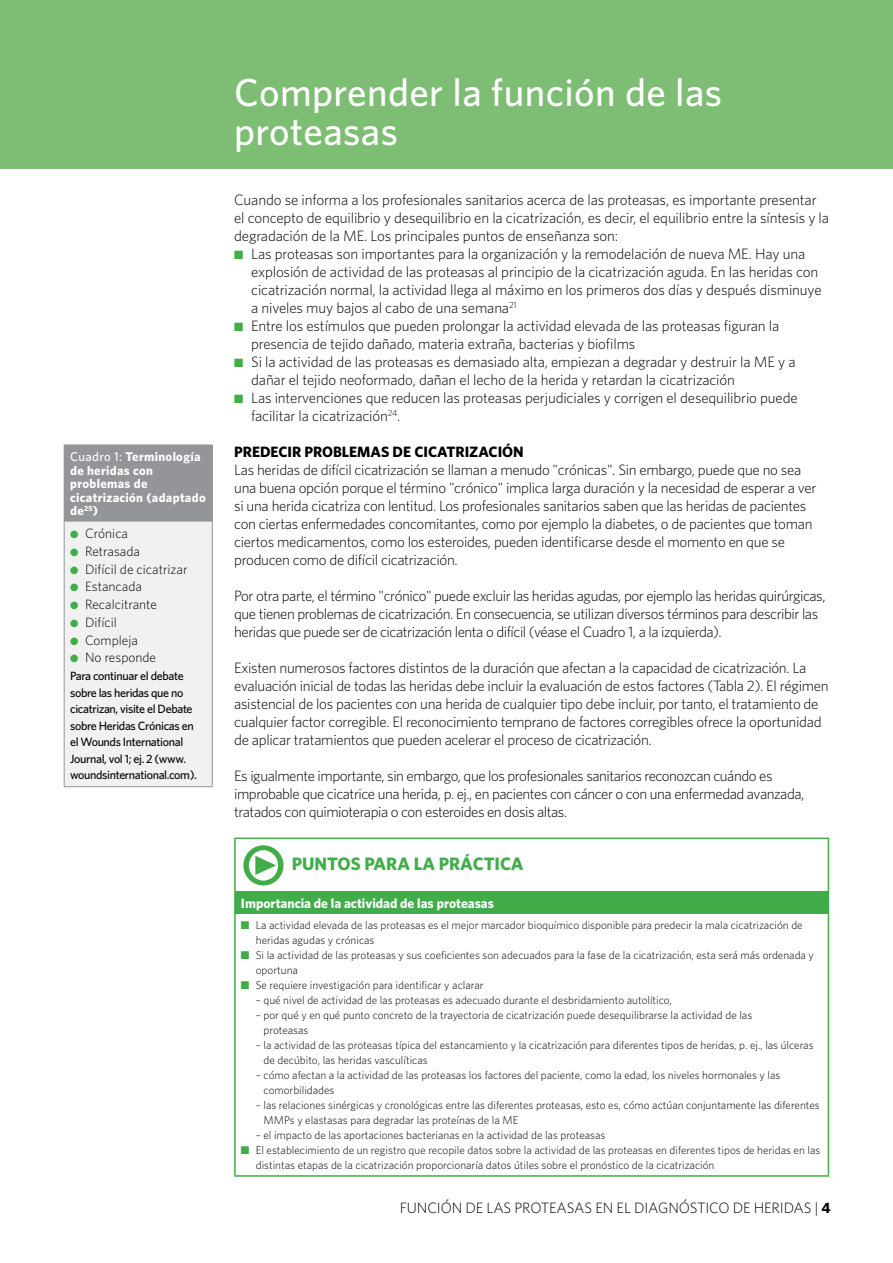
<style>
.page{position:relative;width:893px;height:1263px;background:#fff}
.page>*{position:absolute;margin:0;border:0;box-sizing:border-box;transform-origin:0 0}
.t1{font:500 39px/39px "Whitney";letter-spacing:.01em;color:#fff}
.t2{font:700 18px "Whitney";color:#41ad49}
.t3{font:300 15px/18px "Whitney";letter-spacing:-.02em;color:#000}
.t4{font:700 15px "Whitney";color:#000}
.t5{font:300 13.5px "Whitney";color:#000}
.t6{font:700 13.5px "Whitney";color:#fff}
.t7{font:700 12.75px/13.5px "Whitney";letter-spacing:.025em;color:#fff}
.t8{font:500 12px/16.5px "Whitney";letter-spacing:-.03em;color:#000}
.t9{font:300 11.25px/15px "Whitney";color:#000}
.s1{font-weight:500}
.s2{color:#41ad49}
.s3{font-family:"Meta Pro";font-weight:400;font-size:54px}
.s4{font-weight:700}
</style>
<div class="page">
<div style="left:0;top:0;width:893px;height:169px;background:#7ebe74"></div>
<div style="left:64px;top:445px;width:148px;height:76px;background:#939598"></div>
<div style="left:64px;top:521px;width:148px;height:266px;background:#f1f1f2"></div>
<hr style="left:212px;top:445px;width:1px;height:76px;background:#939598">
<hr style="left:64px;top:521px;width:1px;height:265px;background:#939598">
<hr style="left:64px;top:521px;width:149px;height:1px;background:#939598">
<hr style="left:212px;top:521px;width:1px;height:265px;background:#939598">
<hr style="left:64px;top:786px;width:149px;height:1px;background:#939598">
<div style="left:235px;top:891px;width:593px;height:23px;background:#41ad49"></div>
<hr style="left:234px;top:837px;width:595px;height:2px;background:#41ad49">
<hr style="left:234px;top:839px;width:2px;height:52px;background:#41ad49">
<hr style="left:828px;top:839px;width:1px;height:52px;background:#41ad49">
<hr style="left:234px;top:891px;width:2px;height:23px;background:#41ad49">
<svg style="left:828px;top:891px;width:1px;height:23px"></svg>
<hr style="left:234px;top:914px;width:2px;height:261px;background:#41ad49">
<hr style="left:828px;top:914px;width:1px;height:261px;background:#41ad49">
<hr style="left:234px;top:1175px;width:595px;height:2px;background:#41ad49">
<p class="t7" style="left:70px;top:450px;width:137px"><span class="s1">Cuadro 1:</span> Terminología de heridas con problemas de cicatrización (adaptado de<sup>25</sup>)</p>
<p class="t5" style="left:70px;top:525px;width:59px"><span class="s2">●</span> Crónica</p>
<p class="t5" style="left:70px;top:543px;width:71px"><span class="s2">●</span> Retrasada</p>
<p class="t5" style="left:70px;top:561px;width:119px"><span class="s2">●</span> Difícil de cicatrizar</p>
<p class="t5" style="left:70px;top:579px;width:73px"><span class="s2">●</span> Estancada</p>
<p class="t5" style="left:70px;top:596px;width:88px"><span class="s2">●</span> Recalcitrante</p>
<p class="t5" style="left:70px;top:614px;width:48px"><span class="s2">●</span> Difícil</p>
<p class="t5" style="left:70px;top:632px;width:69px"><span class="s2">●</span> Compleja</p>
<p class="t5" style="left:70px;top:650px;width:87px"><span class="s2">●</span> No responde</p>
<p class="t8" style="left:70px;top:667px;width:128px">Para continuar el debate sobre las heridas que no cicatrizan, visite el Debate sobre Heridas Crónicas en el Wounds International<br>Journal, vol 1; ej. 2 (www. woundsinternational.com).</p>
<h1 class="t1" style="left:234px;top:71px;width:490px">Comprender la función de las proteasas</h1>
<p class="t3" style="left:234px;top:190px;width:596px">Cuando se informa a los profesionales sanitarios acerca de las proteasas, es importante presentar el concepto de equilibrio y desequilibrio en la cicatrización, es decir, el equilibrio entre la síntesis y la degradación de la ME. Los principales puntos de enseñanza son:</p>
<p class="t3" style="left:251px;top:244px;width:572px;text-indent:-17px"><span class="s2">■</span> Las proteasas son importantes para la organización y la remodelación de nueva ME. Hay una explosión de actividad de las proteasas al principio de la cicatrización aguda. En las heridas con cicatrización normal, la actividad llega al máximo en los primeros dos días y después disminuye a niveles muy bajos al cabo de una semana<sup>21</sup></p>
<p class="t3" style="left:251px;top:316px;width:530px;text-indent:-17px"><span class="s2">■</span> Entre los estímulos que pueden prolongar la actividad elevada de las proteasas figuran la presencia de tejido dañado, materia extraña, bacterias y biofilms</p>
<p class="t3" style="left:251px;top:352px;width:546px;text-indent:-17px"><span class="s2">■</span> Si la actividad de las proteasas es demasiado alta, empiezan a degradar y destruir la ME y a dañar el tejido neoformado, dañan el lecho de la herida y retardan la cicatrización</p>
<p class="t3" style="left:251px;top:388px;width:548px;text-indent:-17px"><span class="s2">■</span> Las intervenciones que reducen las proteasas perjudiciales y corrigen el desequilibrio puede facilitar la cicatrización<sup>24</sup>.</p>
<p class="t4" style="left:234px;top:442px;width:291px">PREDECIR PROBLEMAS DE CICATRIZACIÓN</p>
<p class="t3" style="left:234px;top:460px;width:584px">Las heridas de difícil cicatrización se llaman a menudo "crónicas". Sin embargo, puede que no sea una buena opción porque el término "crónico" implica larga duración y la necesidad de esperar a ver si una herida cicatriza con lentitud. Los profesionales sanitarios saben que las heridas de pacientes con ciertas enfermedades concomitantes, como por ejemplo la diabetes, o de pacientes que toman ciertos medicamentos, como los esteroides, pueden identificarse desde el momento en que se producen como de difícil cicatrización.</p>
<p class="t3" style="left:234px;top:586px;width:593px">Por otra parte, el término "crónico" puede excluir las heridas agudas, por ejemplo las heridas quirúrgicas, que tienen problemas de cicatrización. En consecuencia, se utilizan diversos términos para describir las heridas que puede ser de cicatrización lenta o difícil (véase el Cuadro 1, a la izquierda).</p>
<p class="t3" style="left:234px;top:658px;width:596px">Existen numerosos factores distintos de la duración que afectan a la capacidad de cicatrización. La evaluación inicial de todas las heridas debe incluir la evaluación de estos factores (Tabla 2). El régimen asistencial de los pacientes con una herida de cualquier tipo debe incluir, por tanto, el tratamiento de cualquier factor corregible. El reconocimiento temprano de factores corregibles ofrece la oportunidad de aplicar tratamientos que pueden acelerar el proceso de cicatrización.</p>
<p class="t3" style="left:234px;top:766px;width:572px">Es igualmente importante, sin embargo, que los profesionales sanitarios reconozcan cuándo es improbable que cicatrice una herida, p. ej., en pacientes con cáncer o con una enfermedad avanzada, tratados con quimioterapia o con esteroides en dosis altas.</p>
<p class="t2" style="left:241px;top:853px;width:284px"><span class="s3">•</span> PUNTOS PARA LA PRÁCTICA</p>
<p class="t6" style="left:241px;top:895px;width:255px">Importancia de la actividad de las proteasas</p>
<p class="t9" style="left:256px;top:917px;width:548px;text-indent:-15px"><span class="s2">■</span> La actividad elevada de las proteasas es el mejor marcador bioquímico disponible para predecir la mala cicatrización de heridas agudas y crónicas</p>
<p class="t9" style="left:256px;top:947px;width:560px;text-indent:-15px"><span class="s2">■</span> Si la actividad de las proteasas y sus coeficientes son adecuados para la fase de la cicatrización, esta será más ordenada y oportuna</p>
<p class="t9" style="left:241px;top:977px;width:244px"><span class="s2">■</span> Se requiere investigación para identificar y aclarar</p>
<p class="t9" style="left:256px;top:992px;width:418px">– qué nivel de actividad de las proteasas es adecuado durante el desbridamiento autolítico,</p>
<p class="t9" style="left:264px;top:1007px;width:490px;text-indent:-8px">– por qué y en qué punto concreto de la trayectoria de cicatrización puede desequilibrarse la actividad de las proteasas</p>
<p class="t9" style="left:264px;top:1037px;width:551px;text-indent:-8px">– la actividad de las proteasas típica del estancamiento y la cicatrización para diferentes tipos de heridas, p. ej., las úlceras de decúbito, las heridas vasculíticas</p>
<p class="t9" style="left:264px;top:1067px;width:518px;text-indent:-8px">– cómo afectan a la actividad de las proteasas los factores del paciente, como la edad, los niveles hormonales y las comorbilidades</p>
<p class="t9" style="left:264px;top:1097px;width:558px;text-indent:-8px">– las relaciones sinérgicas y cronológicas entre las diferentes proteasas, esto es, cómo actúan conjuntamente las diferentes<br>MMPs y elastasas para degradar las proteínas de la ME</p>
<p class="t9" style="left:256px;top:1127px;width:351px">– el impacto de las aportaciones bacterianas en la actividad de las proteasas</p>
<p class="t9" style="left:256px;top:1142px;width:566px;text-indent:-15px"><span class="s2">■</span> El establecimiento de un registro que recopile datos sobre la actividad de las proteasas en diferentes tipos de heridas en las distintas etapas de la cicatrización proporcionaría datos útiles sobre el pronóstico de la cicatrización</p>
<p class="t3" style="left:400px;top:1199px;width:432px">FUNCIÓN DE LAS PROTEASAS EN EL DIAGNÓSTICO DE HERIDAS | <span class="s4">4</span></p>
</div>
